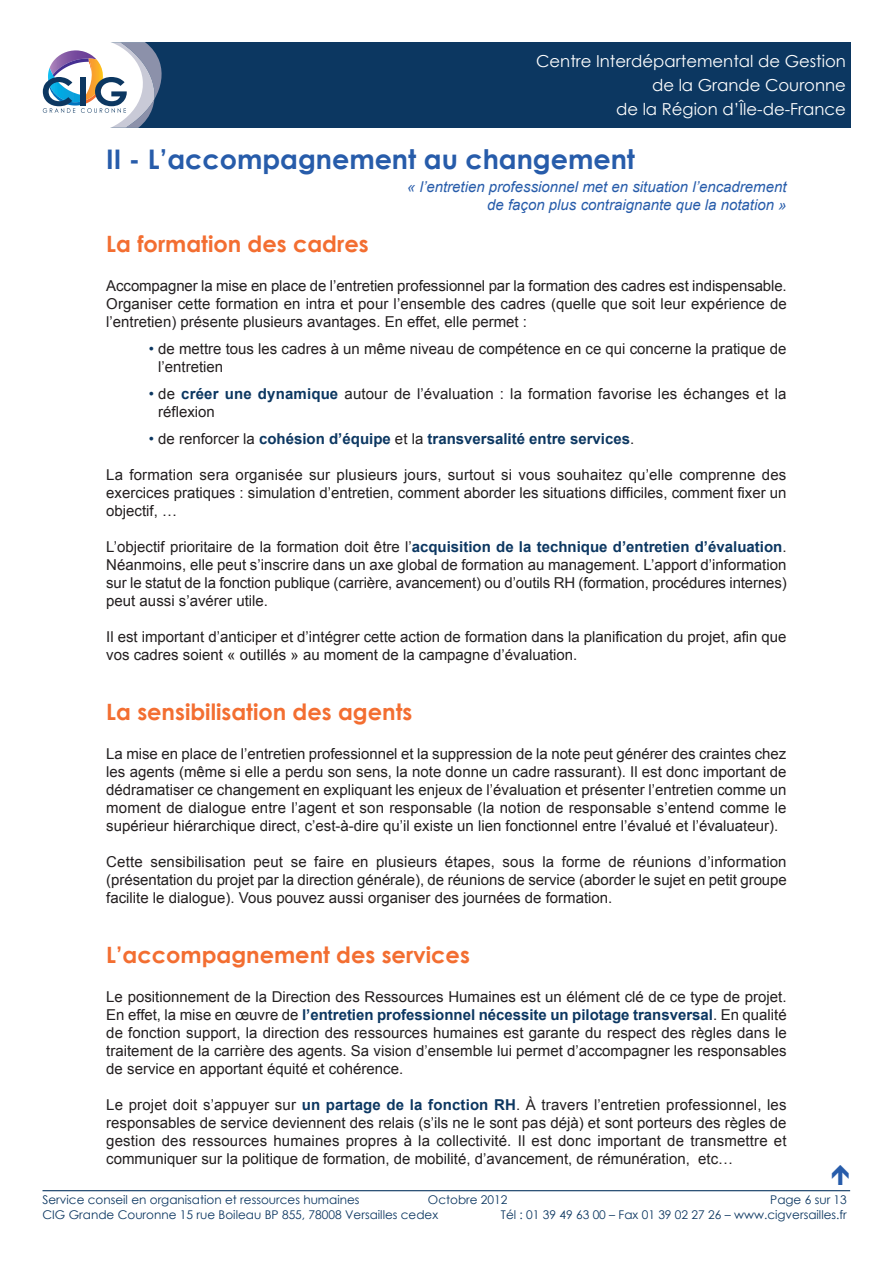
<style>
.page{position:relative;width:893px;height:1263px;background:#fff}
.page>*{position:absolute;margin:0;border:0;box-sizing:border-box;transform-origin:0 0}
.t1{font:700 27px "Century Gothic";color:#275caa}
.t2{font:700 22.5px "Century Gothic";color:#f36e31}
.t3{font:22.5px "Travelcons";color:#275caa}
.t4{font:16.5px/24px "Century Gothic";color:#fff;text-align:right}
.t5{font:15px/18px "Arial";color:#231f20;text-align:justify}
.t6{font:italic 15px/18px "Arial";color:#275caa;text-align:right}
.t7{font:700 15px "Arial";color:#0c3761}
.t8{font:12px "Century Gothic";color:#0c3761}
.s1{color:#0c3761}
.s2{font-weight:700;color:#0c3761}
.s3{font-weight:400}
.s4{font-weight:400;color:#231f20}
</style>
<div class="page">
<div style="left:77px;top:43px;width:773px;height:85px;background:#0c3761"></div>
<svg style="left:42px;top:42px;width:121px;height:86px"></svg>
<hr style="left:43px;top:1190px;width:807px;height:1px;background:#0c3761">
<p class="t4" style="left:536px;top:49px;width:311px">Centre Interdépartemental de Gestion de la Grande Couronne<br>de la Région d’Île-de-France</p>
<h1 class="t1" style="left:106px;top:142px;width:530px">II - L’accompagnement au changement</h1>
<p class="t6" style="left:407px;top:178px;width:381px">« l’entretien professionnel met en situation l’encadrement de façon plus contraignante que la notation »</p>
<h2 class="t2" style="left:106px;top:229px;width:264px">La formation des cadres</h2>
<p class="t5" style="left:106px;top:277px;width:682px">Accompagner la mise en place de l’entretien professionnel par la formation des cadres est indispensable.<br>Organiser cette formation en intra et pour l’ensemble des cadres (quelle que soit leur expérience de l’entretien) présente plusieurs avantages. En effet, elle permet :</p>
<p class="t5" style="left:158px;top:340px;width:630px;text-indent:-9px"><span class="s1">•</span> de mettre tous les cadres à un même niveau de compétence en ce qui concerne la pratique de l’entretien</p>
<p class="t5" style="left:158px;top:385px;width:630px;text-indent:-9px"><span class="s1">•</span> de <span class="s2">créer une dynamique</span> autour de l’évaluation : la formation favorise les échanges et la réflexion</p>
<p class="t7" style="left:149px;top:431px;width:487px"><span class="s3">•</span> <span class="s4">de renforcer la</span> cohésion d’équipe <span class="s4">et la</span> transversalité entre services<span class="s4">.</span></p>
<p class="t5" style="left:106px;top:466px;width:682px">La formation sera organisée sur plusieurs jours, surtout si vous souhaitez qu’elle comprenne des exercices pratiques : simulation d’entretien, comment aborder les situations difficiles, comment fixer un objectif, …</p>
<p class="t5" style="left:106px;top:538px;width:682px">L’objectif prioritaire de la formation doit être l’<span class="s2">acquisition de la technique d’entretien d’évaluation</span>.<br>Néanmoins, elle peut s’inscrire dans un axe global de formation au management. L’apport d’information sur le statut de la fonction publique (carrière, avancement) ou d’outils RH (formation, procédures internes) peut aussi s’avérer utile.</p>
<p class="t5" style="left:106px;top:628px;width:682px">Il est important d’anticiper et d’intégrer cette action de formation dans la planification du projet, afin que vos cadres soient « outillés » au moment de la campagne d’évaluation.</p>
<h2 class="t2" style="left:106px;top:697px;width:307px">La sensibilisation des agents</h2>
<p class="t5" style="left:106px;top:745px;width:682px">La mise en place de l’entretien professionnel et la suppression de la note peut générer des craintes chez les agents (même si elle a perdu son sens, la note donne un cadre rassurant). Il est donc important de dédramatiser ce changement en expliquant les enjeux de l’évaluation et présenter l’entretien comme un moment de dialogue entre l’agent et son responsable (la notion de responsable s’entend comme le supérieur hiérarchique direct, c’est-à-dire qu’il existe un lien fonctionnel entre l’évalué et l’évaluateur).</p>
<p class="t5" style="left:106px;top:853px;width:682px">Cette sensibilisation peut se faire en plusieurs étapes, sous la forme de réunions d’information (présentation du projet par la direction générale), de réunions de service (aborder le sujet en petit groupe facilite le dialogue). Vous pouvez aussi organiser des journées de formation.</p>
<h2 class="t2" style="left:106px;top:940px;width:365px">L’accompagnement des services</h2>
<p class="t5" style="left:106px;top:988px;width:682px">Le positionnement de la Direction des Ressources Humaines est un élément clé de ce type de projet.<br>En effet, la mise en œuvre de <span class="s2">l’entretien professionnel nécessite un pilotage transversal</span>. En qualité de fonction support, la direction des ressources humaines est garante du respect des règles dans le traitement de la carrière des agents. Sa vision d’ensemble lui permet d’accompagner les responsables de service en apportant équité et cohérence.</p>
<p class="t5" style="left:106px;top:1096px;width:682px">Le projet doit s’appuyer sur <span class="s2">un partage de la fonction RH</span>. À travers l’entretien professionnel, les responsables de service deviennent des relais (s’ils ne le sont pas déjà) et sont porteurs des règles de gestion des ressources humaines propres à la collectivité. Il est donc important de transmettre et communiquer sur la politique de formation, de mobilité, d’avancement, de rémunération, etc…</p>
<h2 class="t3" style="left:831px;top:1163px;width:21px">4</h2>
<p class="t8" style="left:43px;top:1192px;width:319px">Service conseil en organisation et ressources humaines</p>
<p class="t8" style="left:428px;top:1192px;width:81px">Octobre 2012</p>
<p class="t8" style="left:770px;top:1192px;width:78px">Page 6 sur 13</p>
<p class="t8" style="left:43px;top:1206px;width:397px">CIG Grande Couronne 15 rue Boileau BP 855, 78008 Versailles cedex</p>
<p class="t8" style="left:501px;top:1206px;width:347px">Tél : 01 39 49 63 00 – Fax 01 39 02 27 26 – www.cigversailles.fr</p>
</div>
